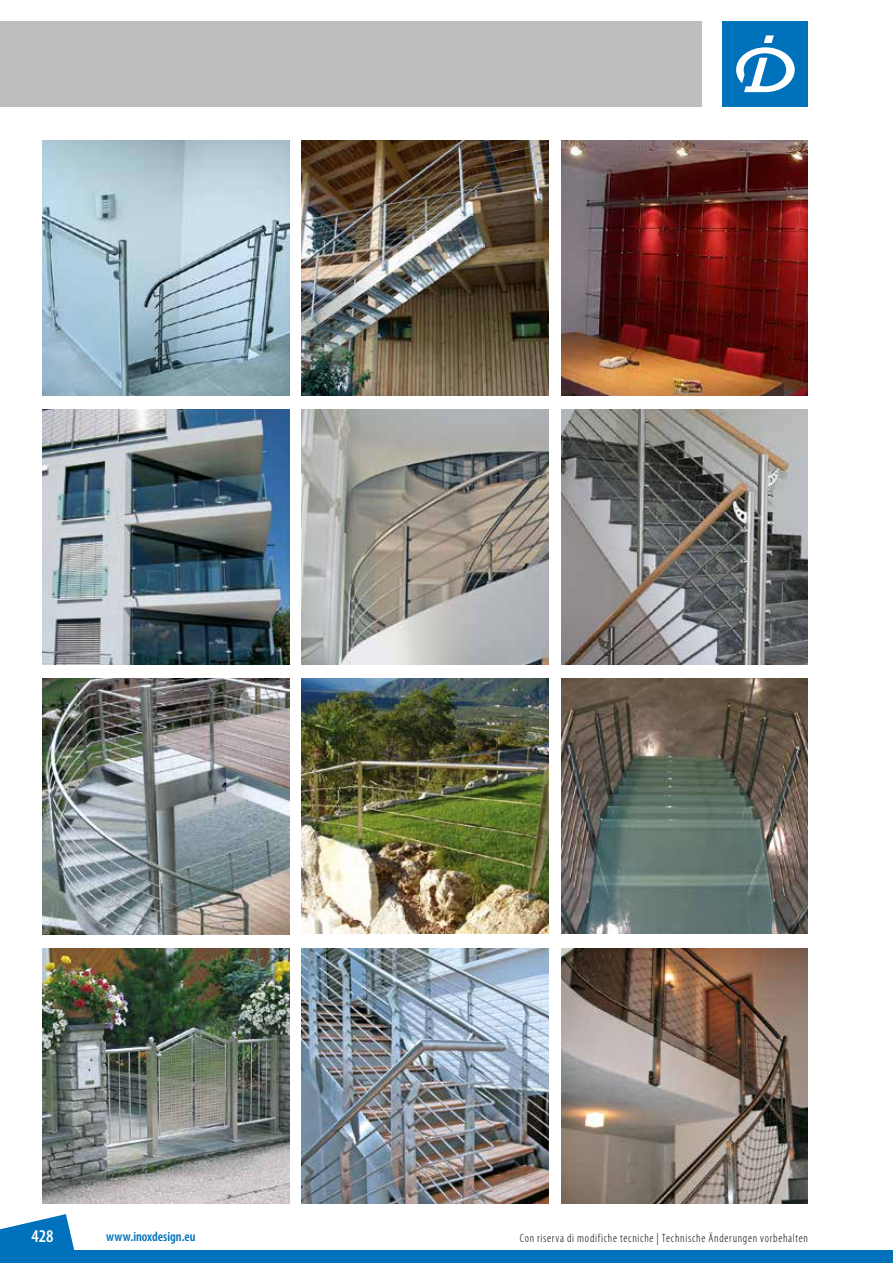
<style>
.page{position:relative;width:893px;height:1263px;background:#fff}
.page>*{position:absolute;margin:0;border:0;box-sizing:border-box;transform-origin:0 0}
.t1{font:600 condensed 18px "Myriad Pro";color:#fff}
.t2{font:600 condensed 13.5px "Myriad Pro";color:#0071bb}
.t3{font:300 condensed 12px "Myriad Pro";letter-spacing:.06em;color:#000}
</style>
<div class="page">
<svg style="left:0;top:1214px;width:75px;height:36px"></svg>
<div style="left:0;top:21px;width:702px;height:85px;background:#bdbebe"></div>
<div style="left:0;top:1250px;width:893px;height:13px;background:#0071bb"></div>
<div style="left:723px;top:21px;width:85px;height:85px;background:#0071bb"></div>
<svg style="left:736px;top:35px;width:59px;height:57px"></svg>
<img style="left:561px;top:140px;width:247px;height:255px">
<img style="left:302px;top:948px;width:247px;height:255px">
<img style="left:302px;top:678px;width:247px;height:255px">
<img style="left:43px;top:948px;width:246px;height:255px">
<img style="left:561px;top:409px;width:247px;height:255px">
<img style="left:561px;top:678px;width:247px;height:255px">
<img style="left:302px;top:409px;width:247px;height:255px">
<img style="left:302px;top:140px;width:247px;height:255px">
<img style="left:43px;top:679px;width:246px;height:255px">
<img style="left:43px;top:410px;width:246px;height:255px">
<img style="left:561px;top:948px;width:247px;height:255px">
<img style="left:43px;top:140px;width:246px;height:255px">
<h1 class="t1" style="left:32px;top:1225px;width:24px">428</h1>
<p class="t2" style="left:106px;top:1228px;width:91px">www.inoxdesign.eu</p>
<p class="t3" style="left:520px;top:1232px;width:290px">Con riserva di modifiche tecniche | Technische Änderungen vorbehalten</p>
</div>
